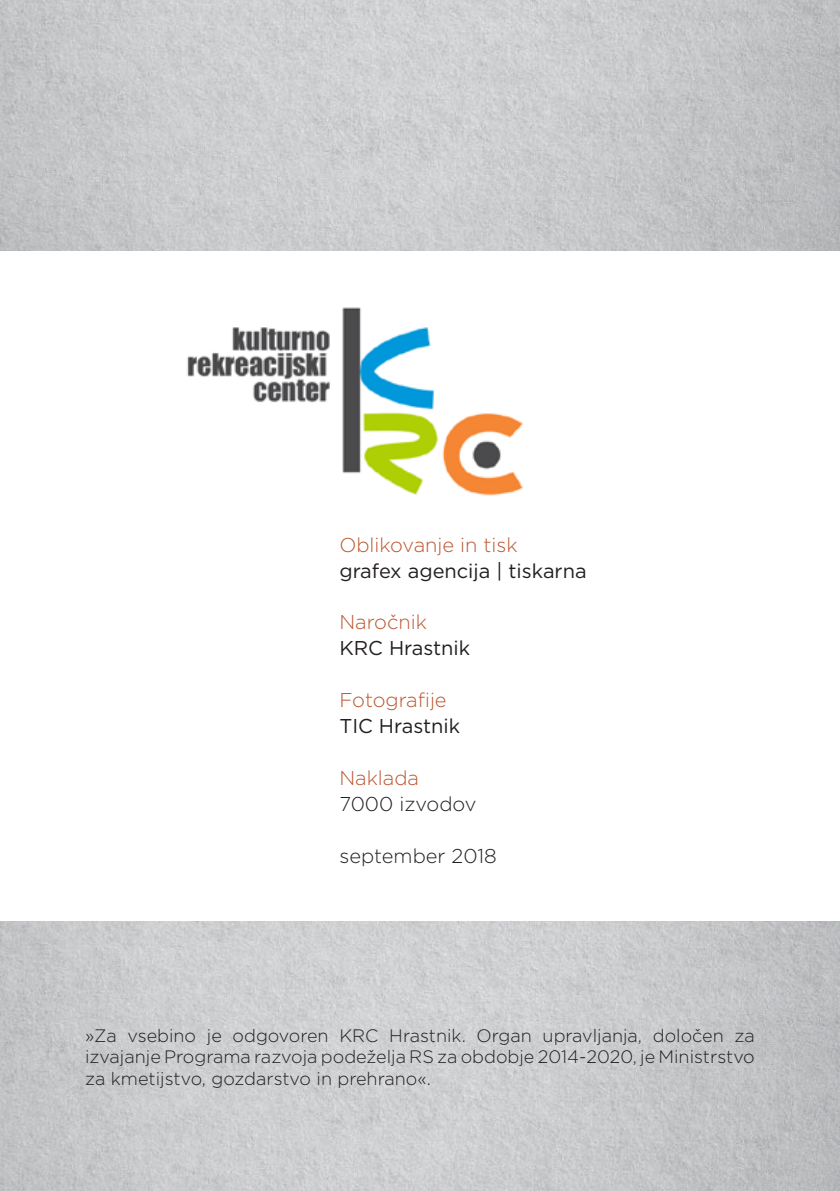
<style>
.page{position:relative;width:840px;height:1191px;background:#fff}
.page>*{position:absolute;margin:0;border:0;box-sizing:border-box;transform-origin:0 0}
.t1{font:20px "Gotham";color:#231f20}
.t2{font:300 20px "Gotham";color:#ba5630}
.t3{font:300 20px "Gotham";color:#231f20}
.t4{font:300 18px/21.6px "Gotham";color:#231f20;text-align:justify}
</style>
<div class="page">
<img style="left:0;top:921px;width:839px;height:270px">
<img style="left:0;top:0;width:839px;height:251px">
<img style="left:187px;top:307px;width:337px;height:189px">
<p class="t2" style="left:339px;top:532px;width:179px">Oblikovanje in tisk</p>
<p class="t1" style="left:339px;top:557px;width:248px">grafex agencija | tiskarna</p>
<p class="t2" style="left:339px;top:609px;width:89px">Naročnik</p>
<p class="t1" style="left:339px;top:635px;width:132px">KRC Hrastnik</p>
<p class="t2" style="left:339px;top:687px;width:109px">Fotografije</p>
<p class="t1" style="left:339px;top:713px;width:122px">TIC Hrastnik</p>
<p class="t2" style="left:339px;top:765px;width:81px">Naklada</p>
<p class="t3" style="left:339px;top:791px;width:138px">7000 izvodov</p>
<p class="t3" style="left:339px;top:843px;width:159px">september 2018</p>
<p class="t4" style="left:85px;top:1024px;width:671px">»Za vsebino je odgovoren KRC Hrastnik. Organ upravljanja, določen za izvajanje Programa razvoja podeželja RS za obdobje 2014-2020, je Ministrstvo za kmetijstvo, gozdarstvo in prehrano«.</p>
</div>
